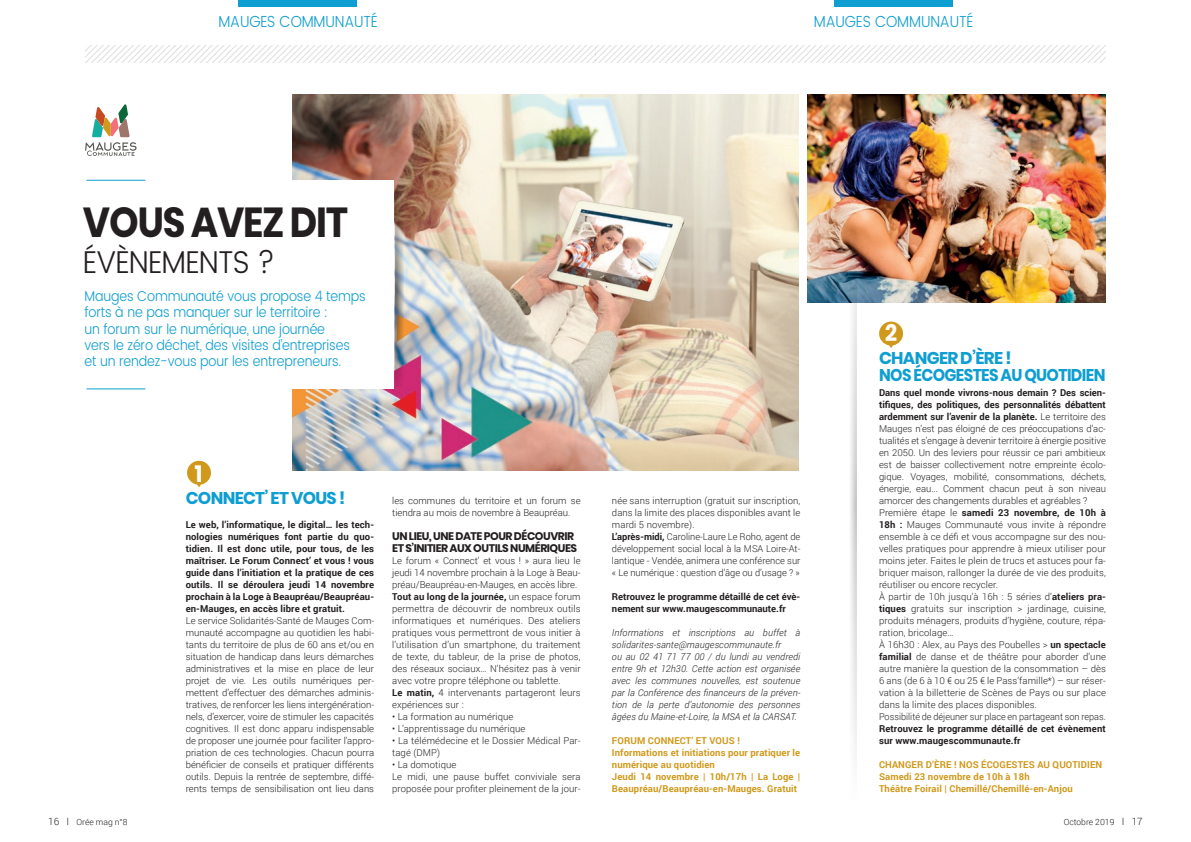
<style>
.page{position:relative;width:1191px;height:842px;background:#fff}
.page>*{position:absolute;margin:0;border:0;box-sizing:border-box;transform-origin:0 0}
.t1{font:700 41.8px "Poppins";letter-spacing:-.03em;color:#231f20;scale:.9 1}
.t2{font:300 31.5px "Poppins";letter-spacing:-.03em;color:#231f20;scale:.94 1}
.t3{font:700 23.6px "Poppins";color:#fff;scale:.9 1}
.t4{font:700 17px/17px "Poppins";letter-spacing:-.04em;color:#0f9ed1}
.t5{font:300 16px "Poppins";letter-spacing:-.01em;color:#0f9ed1;scale:.9 1}
.t6{font:300 14.2px/16.4px "Poppins";letter-spacing:-.01em;color:#0f9ed1;scale:.9 1}
.t7{font:700 11px/12px "Poppins";letter-spacing:-.04em;color:#231f20}
.t8{font:300 9.5px/12px "Roboto";letter-spacing:.01em;color:#231f20}
.t9{font:700 9.5px/12px "Roboto";letter-spacing:.01em;color:#231f20}
.t10{font:italic 300 9.5px/12px "Roboto";letter-spacing:.01em;color:#231f20}
.t11{font:700 9.5px/12px "Roboto";letter-spacing:.01em;color:#d0991b}
.t12{font:300 8.5px "Roboto";color:#231f20}
.s1{font-weight:700}
.s2{font-size:10px}
</style>
<div class="page">
<img style="left:292px;top:94px;width:507px;height:377px">
<img style="left:807px;top:94px;width:299px;height:208px">
<img style="left:395px;top:181px;width:10px;height:205px">
<svg style="left:86px;top:45px;width:1019px;height:17px"></svg>
<div style="left:238px;top:0;width:119px;height:7px;background:#0f9ed1"></div>
<div style="left:834px;top:0;width:118px;height:7px;background:#0f9ed1"></div>
<svg style="left:85px;top:104px;width:51px;height:52px"></svg>
<div style="left:86px;top:180px;width:308px;height:208px;background:#fff"></div>
<hr style="left:86px;top:180px;width:59px;height:1px;background:#0f9ed1">
<hr style="left:86px;top:388px;width:59px;height:1px;background:#0f9ed1">
<svg style="left:187px;top:461px;width:24px;height:26px"></svg>
<svg style="left:879px;top:322px;width:24px;height:26px"></svg>
<svg style="left:847px;top:230px;width:9px;height:522px"></svg>
<h3 class="t5" style="left:218px;top:10px;width:179px">MAUGES COMMUNAUTÉ</h3>
<h3 class="t5" style="left:814px;top:10px;width:179px">MAUGES COMMUNAUTÉ</h3>
<h1 class="t1" style="left:83px;top:198px;width:296px">VOUS AVEZ DIT</h1>
<h2 class="t2" style="left:83px;top:239px;width:206px">ÉVÈNEMENTS ?</h2>
<h3 class="t6" style="left:84px;top:288px;width:314px">Mauges Communauté vous propose 4 temps forts à ne pas manquer sur le territoire :<br>un forum sur le numérique, une journée<br>vers le zéro déchet, des visites d’entreprises<br>et un rendez-vous pour les entrepreneurs.</h3>
<h3 class="t3" style="left:195px;top:460px;width:10px">1</h3>
<h3 class="t4" style="left:186px;top:490px;width:161px">CONNECT’ ET VOUS !</h3>
<p class="t9" style="left:186px;top:518px;width:190px;text-align:justify">Le web, l’informatique, le digital… les tech&shy;nologies numériques font partie du quo&shy;tidien. Il est donc utile, pour tous, de les maîtriser. Le Forum Connect’ et vous ! vous guide dans l’initiation et la pratique de ces outils. Il se déroulera jeudi 14 novembre prochain à la Loge à Beaupréau/Beaupréau&shy;en-Mauges, en accès libre et gratuit.</p>
<p class="t8" style="left:186px;top:614px;width:190px;text-align:justify">Le service Solidarités-Santé de Mauges Com&shy;munauté accompagne au quotidien les habi&shy;tants du territoire de plus de 60 ans et/ou en situation de handicap dans leurs démarches administratives et la mise en place de leur projet de vie. Les outils numériques per&shy;mettent d’effectuer des démarches adminis&shy;tratives, de renforcer les liens intergénération&shy;nels, d’exercer, voire de stimuler les capacités cognitives. Il est donc apparu indispensable de proposer une journée pour faciliter l’appro&shy;priation de ces technologies. Chacun pourra bénéficier de conseils et pratiquer différents outils. Depuis la rentrée de septembre, diffé&shy;rents temps de sensibilisation ont lieu dans</p>
<p class="t8" style="left:392px;top:494px;width:190px">les communes du territoire et un forum se tiendra au mois de novembre à Beaupréau.</p>
<p class="t7" style="left:392px;top:530px;width:186px">UN LIEU, UNE DATE POUR DÉCOUVRIR<br>ET S’INITIER AUX OUTILS NUMÉRIQUES</p>
<p class="t8" style="left:392px;top:554px;width:190px">Le forum « Connect’ et vous ! » aura lieu le jeudi 14 novembre prochain à la Loge à Beau&shy;préau/Beaupréau-en-Mauges, en accès libre.<br><span class="s1">Tout au long de la journée,</span> un espace forum permettra de découvrir de nombreux outils informatiques et numériques. Des ateliers pratiques vous permettront de vous initier à l’utilisation d’un smartphone, du traitement de texte, du tableur, de la prise de photos, des réseaux sociaux… N’hésitez pas à venir avec votre propre téléphone ou tablette.<br><span class="s1">Le matin,</span> 4 intervenants partageront leurs expériences sur :</p>
<p class="t8" style="left:392px;top:710px;width:123px">• La formation au numérique</p>
<p class="t8" style="left:392px;top:722px;width:135px">• L’apprentissage du numérique</p>
<p class="t8" style="left:392px;top:734px;width:190px">• La télémédecine et le Dossier Médical Par&shy;tagé (DMP)</p>
<p class="t8" style="left:392px;top:758px;width:190px">• La domotique<br>Le midi, une pause buffet conviviale sera proposée pour profiter pleinement de la jour-</p>
<p class="t8" style="left:612px;top:494px;width:190px">née sans interruption (gratuit sur inscription, dans la limite des places disponibles avant le mardi 5 novembre).<br><span class="s1">L’après-midi,</span> Caroline-Laure Le Roho, agent de développement social local à la MSA Loire-At&shy;lantique - Vendée, animera une conférence sur « Le numérique : question d’âge ou d’usage ? »</p>
<p class="t9" style="left:612px;top:590px;width:190px">Retrouvez le programme détaillé de cet évè&shy;nement sur www.maugescommunaute.fr</p>
<p class="t10" style="left:612px;top:626px;width:190px">Informations et inscriptions au buffet à solidarites-sante@maugescommunaute.fr<br>ou au 02 41 71 77 00 / du lundi au vendredi entre 9h et 12h30. Cette action est organisée avec les communes nouvelles, est soutenue par la Conférence des financeurs de la préven&shy;tion de la perte d’autonomie des personnes âgées du Maine-et-Loire, la MSA et la CARSAT.</p>
<p class="t11" style="left:612px;top:734px;width:190px">FORUM CONNECT’ ET VOUS !<br>Informations et initiations pour pratiquer le numérique au quotidien<br>Jeudi 14 novembre | 10h/17h | La Loge | Beaupréau/Beaupréau-en-Mauges. Gratuit</p>
<h3 class="t3" style="left:885px;top:319px;width:15px">2</h3>
<h3 class="t4" style="left:879px;top:349px;width:228px">CHANGER D’ÈRE !<br>NOS ÉCOGESTES AU QUOTIDIEN</h3>
<p class="t8" style="left:879px;top:386px;width:228px"><span class="s1">Dans quel monde vivrons-nous demain ? Des scien&shy;tifiques, des politiques, des personnalités débattent ardemment sur l’avenir de la planète.</span> Le territoire des Mauges n’est pas éloigné de ces préoccupations d’ac&shy;tualités et s’engage à devenir territoire à énergie positive en 2050. Un des leviers pour réussir ce pari ambitieux est de baisser collectivement notre empreinte écolo&shy;gique. Voyages, mobilité, consommations, déchets, énergie, eau... Comment chacun peut à son niveau amorcer des changements durables et agréables ?<br>Première étape le <span class="s1">samedi 23 novembre, de 10h à 18h :</span> Mauges Communauté vous invite à répondre ensemble à ce défi et vous accompagne sur des nou&shy;velles pratiques pour apprendre à mieux utiliser pour moins jeter. Faites le plein de trucs et astuces pour fa&shy;briquer maison, rallonger la durée de vie des produits, réutiliser ou encore recycler.<br>À partir de 10h jusqu’à 16h : 5 séries d’<span class="s1">ateliers pra&shy;tiques</span> gratuits sur inscription &gt; jardinage, cuisine, produits ménagers, produits d’hygiène, couture, répa&shy;ration, bricolage…<br>À 16h30 : Alex, au Pays des Poubelles &gt; <span class="s1">un spectacle familial</span> de danse et de théâtre pour aborder d’une autre manière la question de la consommation – dès 6 ans (de 6 à 10 € ou 25 € le Pass’famille*) – sur réser&shy;vation à la billetterie de Scènes de Pays ou sur place dans la limite des places disponibles.<br>Possibilité de déjeuner sur place en partageant son repas.</p>
<p class="t9" style="left:879px;top:722px;width:228px">Retrouvez le programme détaillé de cet évènement sur www.maugescommunaute.fr</p>
<p class="t11" style="left:879px;top:758px;width:225px">CHANGER D’ÈRE ! NOS ÉCOGESTES AU QUOTIDIEN<br>Samedi 23 novembre de 10h à 18h<br>Théâtre Foirail | Chemillé/Chemillé-en-Anjou</p>
<p class="t12" style="left:48px;top:816px;width:81px"><span class="s2">16 I</span> Orée mag n°8</p>
<p class="t12" style="left:1063px;top:816px;width:81px">Octobre 2019 <span class="s2">I 17</span></p>
</div>
